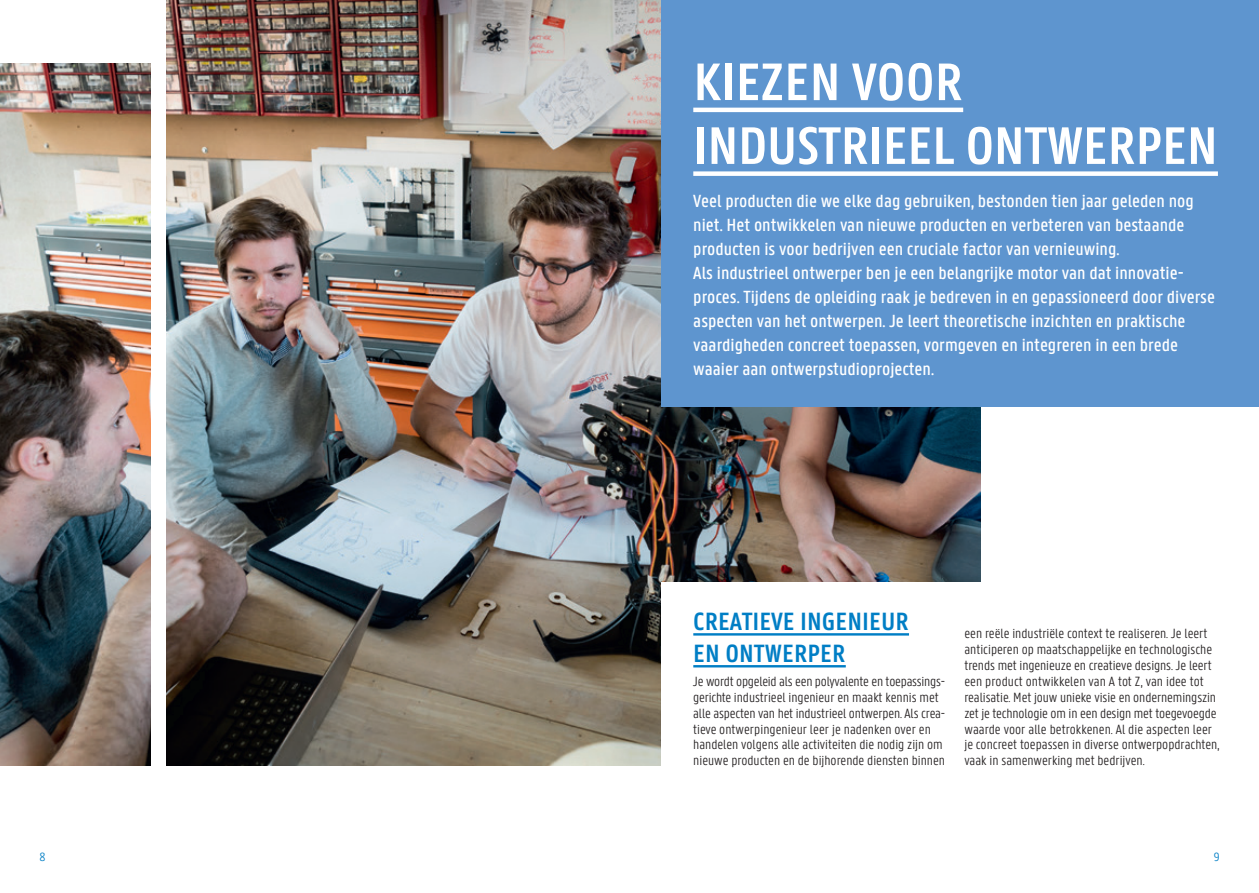
<style>
.page{position:relative;width:1259px;height:893px;background:#fff}
.page>*{position:absolute;margin:0;border:0;box-sizing:border-box;transform-origin:0 0}
.t1{font:600 56.25px/63.8px "U Gent Panno Text";letter-spacing:-.01em;color:#fff}
.t2{font:600 26.7px/32px "U Gent Panno Text";color:#007ec5}
.t3{font:500 18.75px/23.9px "U Gent Panno Text";color:#fff}
.t4{font:300 14.25px/15.9px "U Gent Panno Text";color:#231f20}
.t5{font:300 12.75px "U Gent Panno Text";color:#007ec5}
</style>
<div class="page">
<img style="left:167px;top:0;width:813px;height:765px">
<img style="left:0;top:64px;width:151px;height:701px">
<div style="left:661px;top:582px;width:335px;height:222px;background:#fff"></div>
<div style="left:661px;top:0;width:598px;height:407px;background:#5e95cf"></div>
<hr style="left:693px;top:108px;width:270px;height:4px;background:#fff">
<div style="left:693px;top:171px;width:525px;height:5px;background:#fff"></div>
<hr style="left:693px;top:633px;width:216px;height:3px;background:#007ec5">
<hr style="left:693px;top:665px;width:153px;height:2px;background:#007ec5">
<h1 class="t1" style="left:693px;top:49px;width:526px">KIEZEN VOOR<br>INDUSTRIEEL ONTWERPEN</h1>
<p class="t3" style="left:693px;top:189px;width:523px">Veel producten die we elke dag gebruiken, bestonden tien jaar geleden nog niet. Het ontwikkelen van nieuwe producten en verbeteren van bestaande producten is voor bedrijven een cruciale factor van vernieuwing.<br>Als industrieel ontwerper ben je een belangrijke motor van dat innovatie&shy;proces. Tijdens de opleiding raak je bedreven in en gepassioneerd door diverse aspecten van het ontwerpen. Je leert theoretische inzichten en praktische vaardigheden concreet toepassen, vormgeven en integreren in een brede waaier aan ontwerpstudioprojecten.</p>
<h2 class="t2" style="left:693px;top:605px;width:217px">CREATIEVE INGENIEUR<br>EN ONTWERPER</h2>
<p class="t4" style="left:693px;top:673px;width:253px">Je wordt opgeleid als een polyvalente en toepassings&shy;gerichte industrieel ingenieur en maakt kennis met alle aspecten van het industrieel ontwerpen. Als crea&shy;tieve ontwerpingenieur leer je nadenken over en handelen volgens alle activiteiten die nodig zijn om nieuwe producten en de bijhorende diensten binnen</p>
<p class="t4" style="left:964px;top:625px;width:256px">een reële industriële context te realiseren. Je leert anticiperen op maatschappelijke en technologische trends met ingenieuze en creatieve designs. Je leert een product ontwikkelen van A tot Z, van idee tot realisatie. Met jouw unieke visie en ondernemingszin zet je technologie om in een design met toegevoegde waarde voor alle betrokkenen. Al die aspecten leer je concreet toepassen in diverse ontwerpopdrachten, vaak in samenwerking met bedrijven.</p>
<p class="t5" style="left:39px;top:849px;width:8px">8</p>
<p class="t5" style="left:1213px;top:849px;width:7px">9</p>
</div>
